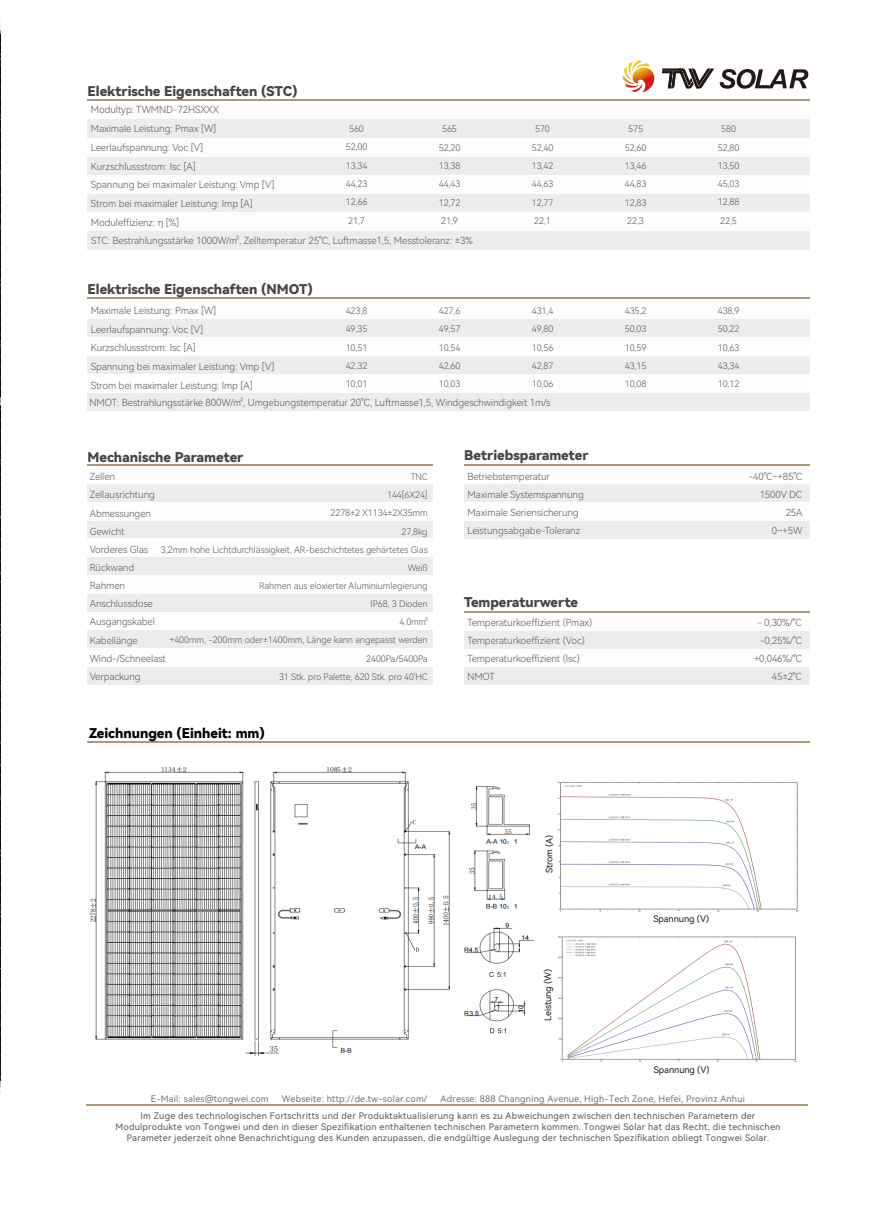
<style>
.page{position:relative;width:893px;height:1212px;background:#fff}
.page>*{position:absolute;margin:0;border:0;box-sizing:border-box;transform-origin:0 0}
.t1{font:13.5px "Harmony OS Sans SC Black";color:#474443}
.t2{font:13.5px "Harmony OS Sans SC Black";color:#040000}
.t3{font:9.75px/18.1px "Harmony OS Sans SC Light";letter-spacing:-.01em;color:#585757}
.t4{font:9px/18.3px "Harmony OS Sans SC Light";letter-spacing:-.01em;color:#585757;text-align:center}
.t5{font:9px/10.8px "Harmony OS Sans SC";letter-spacing:.025em;color:#595757;text-align:center}
.t6{font:9px "Harmony OS Sans SC";letter-spacing:.02em;color:#787270}
.t7{font:9px "Harmony OS Sans TC";letter-spacing:-.01em;color:#221815}
</style>
<div class="page">
<img style="left:0;top:19px;width:1px;height:1075px">
<div style="left:87px;top:484px;width:346px;height:18px;background:#ececec"></div>
<div style="left:87px;top:521px;width:346px;height:18px;background:#ececec"></div>
<div style="left:87px;top:557px;width:346px;height:18px;background:#ececec"></div>
<div style="left:87px;top:594px;width:346px;height:18px;background:#ececec"></div>
<div style="left:87px;top:630px;width:346px;height:18px;background:#ececec"></div>
<div style="left:87px;top:667px;width:346px;height:18px;background:#ececec"></div>
<hr style="left:87px;top:464px;width:346px;height:2px;background:#af9877">
<div style="left:87px;top:392px;width:723px;height:19px;background:#ececec"></div>
<div style="left:87px;top:319px;width:723px;height:18px;background:#ececec"></div>
<div style="left:87px;top:355px;width:723px;height:19px;background:#ececec"></div>
<div style="left:87px;top:193px;width:723px;height:19px;background:#ececec"></div>
<div style="left:87px;top:231px;width:723px;height:18px;background:#ececec"></div>
<div style="left:87px;top:119px;width:723px;height:19px;background:#ececec"></div>
<div style="left:87px;top:156px;width:723px;height:19px;background:#ececec"></div>
<hr style="left:87px;top:99px;width:723px;height:2px;background:#af9877">
<hr style="left:87px;top:297px;width:723px;height:2px;background:#af9877">
<img style="left:557px;top:781px;width:242px;height:131px">
<div style="left:657px;top:911px;width:43px;height:5px;background:#fff"></div>
<img style="left:558px;top:936px;width:239px;height:126px">
<hr style="left:661px;top:1061px;width:35px;height:4px;background:#fff">
<div style="left:464px;top:484px;width:346px;height:18px;background:#ececec"></div>
<div style="left:464px;top:521px;width:346px;height:18px;background:#ececec"></div>
<div style="left:464px;top:631px;width:346px;height:18px;background:#ececec"></div>
<div style="left:464px;top:667px;width:346px;height:18px;background:#ececec"></div>
<hr style="left:464px;top:611px;width:346px;height:2px;background:#af9877">
<hr style="left:464px;top:464px;width:346px;height:2px;background:#af9877">
<hr style="left:87px;top:741px;width:723px;height:2px;background:#af9877">
<img style="left:90px;top:766px;width:445px;height:290px">
<div style="left:466px;top:968px;width:56px;height:13px;background:#fff"></div>
<div style="left:468px;top:1025px;width:56px;height:13px;background:#fff"></div>
<svg style="left:489px;top:972px;width:16px;height:5px"></svg>
<svg style="left:490px;top:1028px;width:16px;height:5px"></svg>
<hr style="left:86px;top:1104px;width:722px;height:2px;background:#b29974">
<svg style="left:662px;top:69px;width:52px;height:19px"></svg>
<svg style="left:720px;top:69px;width:88px;height:20px"></svg>
<svg style="left:622px;top:60px;width:33px;height:32px"></svg>
<h1 class="t1" style="left:88px;top:82px;width:211px">Elektrische Eigenschaften (STC)</h1>
<p class="t3" style="left:91px;top:100px;width:185px;line-height:18.8px">Modultyp: TWMND-72HSXXX<br>Maximale Leistung: Pmax [W]<br>Leerlaufspannung: Voc [V]<br>Kurzschlussstrom: Isc [A]<br>Spannung bei maximaler Leistung: Vmp [V]<br>Strom bei maximaler Leistung: Imp [A]<br>Moduleffizienz: η [%]</p>
<p class="t4" style="left:346px;top:119px;width:23px">560<br>52,00<br>13,34<br>44,23<br>12,66<br>21,7</p>
<p class="t4" style="left:439px;top:120px;width:23px">565<br>52,20<br>13,38<br>44,43<br>12,72<br>21,9</p>
<p class="t4" style="left:532px;top:120px;width:23px">570<br>52,40<br>13,42<br>44,63<br>12,77<br>22,1</p>
<p class="t4" style="left:625px;top:120px;width:23px">575<br>52,60<br>13,46<br>44,83<br>12,83<br>22,3</p>
<p class="t4" style="left:718px;top:120px;width:23px">580<br>52,80<br>13,50<br>45,03<br>12,88<br>22,5</p>
<p class="t3" style="left:91px;top:231px;width:383px">STC: Bestrahlungsstärke 1000W/㎡, Zelltemperatur 25°C, Luftmasse1,5, Messtoleranz: ±3%</p>
<h1 class="t1" style="left:88px;top:280px;width:227px">Elektrische Eigenschaften (NMOT)</h1>
<p class="t3" style="left:91px;top:301px;width:185px;line-height:18.8px">Maximale Leistung: Pmax [W]<br>Leerlaufspannung: Voc [V]<br>Kurzschlussstrom: Isc [A]<br>Spannung bei maximaler Leistung: Vmp [V]<br>Strom bei maximaler Leistung: Imp [A]</p>
<p class="t3" style="left:90px;top:393px;width:462px">NMOT: Bestrahlungsstärke 800W/㎡, Umgebungstemperatur 20°C, Luftmasse1,5, Windgeschwindigkeit 1m/s</p>
<p class="t4" style="left:346px;top:301px;width:23px;text-align:justify">423,8<br>49,35<br>10,51<br>42,32<br>10,01</p>
<p class="t4" style="left:439px;top:301px;width:23px;text-align:justify">427,6<br>49,57<br>10,54<br>42,60<br>10,03</p>
<p class="t4" style="left:532px;top:301px;width:23px;text-align:justify">431,4<br>49,80<br>10,56<br>42,87<br>10,06</p>
<p class="t4" style="left:625px;top:301px;width:23px;text-align:justify">435,2<br>50,03<br>10,59<br>43,15<br>10,08</p>
<p class="t4" style="left:718px;top:301px;width:23px;text-align:justify">438,9<br>50,22<br>10,63<br>43,34<br>10,12</p>
<h1 class="t1" style="left:88px;top:447px;width:157px">Mechanische Parameter</h1>
<p class="t4" style="left:161px;top:467px;width:268px;text-align:right">TNC<br>144[6X24]<br>2278±2 X1134±2X35mm<br>27,8kg<br>3,2mm hohe Lichtdurchlässigkeit, AR-beschichtetes gehärtetes Glas<br>Weiß<br>Rahmen aus eloxierter Aluminiumlegierung<br>IP68, 3 Dioden<br>4.0m㎡<br>+400mm, -200mm oder±1400mm, Länge kann angepasst werden<br>2400Pa/5400Pa<br>31 Stk. pro Palette, 620 Stk. pro 40'HC</p>
<p class="t3" style="left:90px;top:467px;width:78px">Zellen<br>Zellausrichtung<br>Abmessungen<br>Gewicht<br>Vorderes Glas<br>Rückwand<br>Rahmen<br>Anschlussdose<br>Ausgangskabel<br>Kabellänge<br>Wind-/Schneelast<br>Verpackung</p>
<h1 class="t2" style="left:89px;top:724px;width:177px">Zeichnungen (Einheit: mm)</h1>
<h1 class="t1" style="left:464px;top:446px;width:126px">Betriebsparameter</h1>
<p class="t3" style="left:467px;top:467px;width:118px">Betriebstemperatur<br>Maximale Systemspannung<br>Maximale Seriensicherung<br>Leistungsabgabe-Toleranz</p>
<p class="t3" style="left:748px;top:467px;width:56px;text-align:right">-40°C~+85°C<br>1500V DC<br>25A<br>0~+5W</p>
<h1 class="t1" style="left:464px;top:593px;width:115px">Temperaturwerte</h1>
<p class="t3" style="left:467px;top:613px;width:126px">Temperaturkoeffizient (Pmax)<br>Temperaturkoeffizient (Voc)<br>Temperaturkoeffizient (Isc)<br>NMOT</p>
<p class="t3" style="left:754px;top:613px;width:49px;text-align:right">- 0,30%/°C -0,25%/℃ +0,046%/℃<br>45±2°C</p>
<p class="t7" style="left:543px;top:873px;width:40px;rotate:-90deg">Strom (A)</p>
<p class="t7" style="left:542px;top:1021px;width:53px;rotate:-90deg">Leistung (W)</p>
<p class="t7" style="left:653px;top:912px;width:57px">Spannung (V)</p>
<p class="t7" style="left:654px;top:1063px;width:57px">Spannung (V)</p>
<p class="t6" style="left:151px;top:1092px;width:119px">E-Mail: sales@tongwei.com</p>
<p class="t6" style="left:282px;top:1092px;width:147px">Webseite: http://de.tw-solar.com/</p>
<p class="t6" style="left:441px;top:1092px;width:306px">Adresse: 888 Changning Avenue, High-Tech Zone, Hefei, Provinz Anhui</p>
<p class="t5" style="left:115px;top:1110px;width:666px">Im Zuge des technologischen Fortschritts und der Produktaktualisierung kann es zu Abweichungen zwischen den technischen Parametern der<br>Modulprodukte von Tongwei und den in dieser Spezifikation enthaltenen technischen Parametern kommen. Tongwei Solar hat das Recht, die technischen<br>Parameter jederzeit ohne Benachrichtigung des Kunden anzupassen, die endgültige Auslegung der technischen Spezifikation obliegt Tongwei Solar.</p>
</div>
